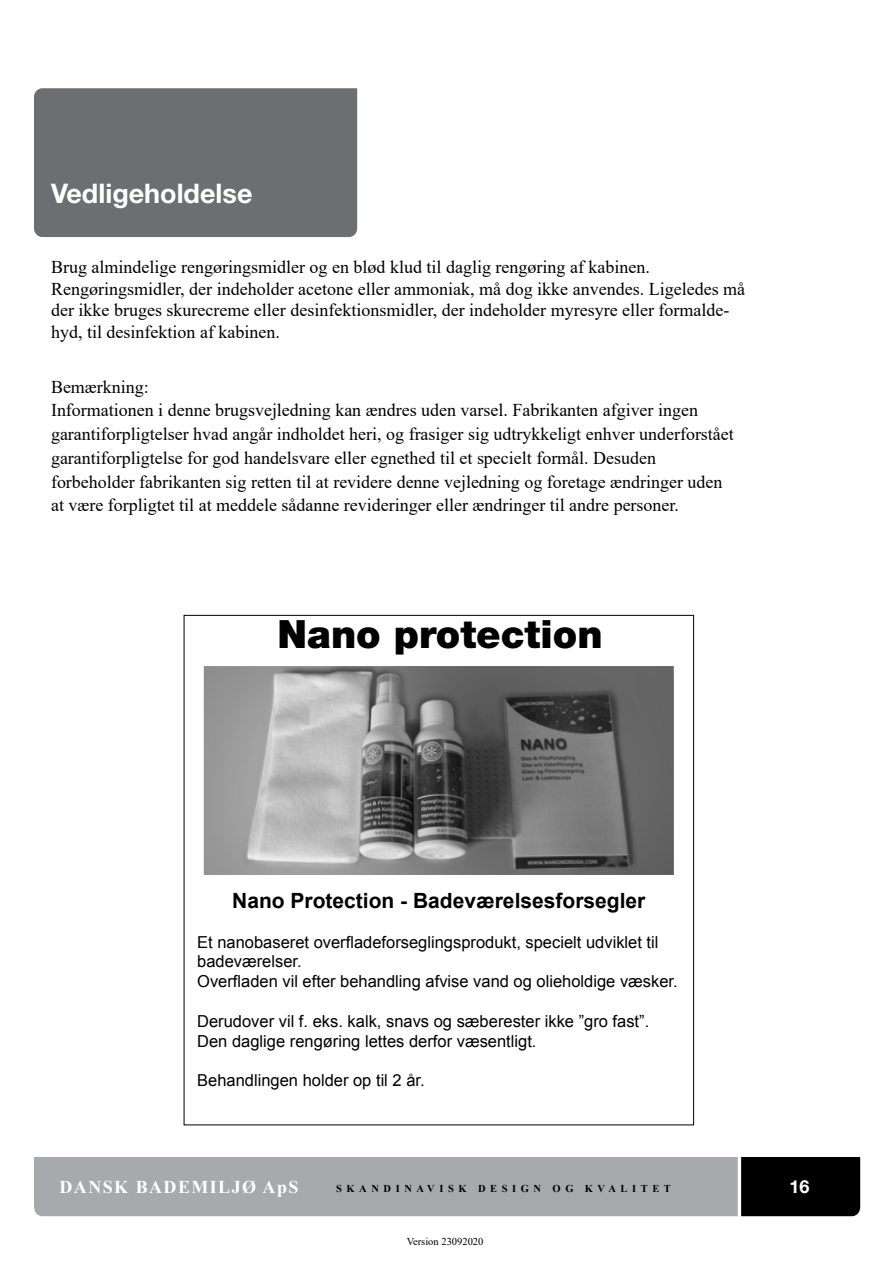
<style>
.page{position:relative;width:893px;height:1263px;background:#fff}
.page>*{position:absolute;margin:0;border:0;box-sizing:border-box;transform-origin:0 0}
.t1{font:900 42px "Arial";color:#000}
.t2{font:900 39px "Helvetica Neue LT Std";color:#000}
.t3{font:700 27px "Helvetica Neue LT Std";color:#fff}
.t4{font:700 21px "Arial";color:#000}
.t5{font:18px/23.7px "Times New Roman";color:#000}
.t6{font:700 18px "Times New Roman";letter-spacing:.08em;color:#fff}
.t7{font:700 18px "Helvetica Neue LT Std";color:#fff}
.t8{font:16.5px/19.8px "Arial";color:#000}
.t9{font:700 10.5px "Times New Roman";letter-spacing:.435em;color:#000}
.t10{font:10.5px "Times New Roman";color:#000}
</style>
<div class="page">
<svg style="left:34px;top:1157px;width:827px;height:59px;background:#8f9193"></svg>
<div style="left:34px;top:88px;width:323px;height:149px;background:#6d6e71"></div>
<img style="left:204px;top:666px;width:470px;height:209px">
<h3 class="t3" style="left:51px;top:176px;width:203px">Vedligeholdelse</h3>
<p class="t5" style="left:51px;top:256px;width:696px;line-height:21.6px">Brug almindelige rengøringsmidler og en blød klud til daglig rengøring af kabinen.<br>Rengøringsmidler, der indeholder acetone eller ammoniak, må dog ikke anvendes. Ligeledes må der ikke bruges skurecreme eller desinfektionsmidler, der indeholder myresyre eller formalde&shy;hyd, til desinfektion af kabinen.</p>
<p class="t5" style="left:51px;top:374px;width:684px">Bemærkning:<br>Informationen i denne brugsvejledning kan ændres uden varsel. Fabrikanten afgiver ingen garantiforpligtelser hvad angår indholdet heri, og frasiger sig udtrykkeligt enhver underforstået garantiforpligtelse for god handelsvare eller egnethed til et specielt formål. Desuden forbeholder fabrikanten sig retten til at revidere denne vejledning og foretage ændringer uden at være forpligtet til at meddele sådanne revideringer eller ændringer til andre personer.</p>
<h2 class="t2" style="left:278px;top:611px;width:327px">Nano protection</h2>
<h1 class="t1" style="left:309px;top:620px;width:260px">Nano cover</h1>
<p class="t4" style="left:232px;top:887px;width:415px">Nano Protection - Badeværelsesforsegler</p>
<p class="t8" style="left:197px;top:932px;width:482px">Et nanobaseret overfladeforseglingsprodukt, specielt udviklet til badeværelser.<br>Overfladen vil efter behandling afvise vand og olieholdige væsker.</p>
<p class="t8" style="left:197px;top:1011px;width:454px">Derudover vil f. eks. kalk, snavs og sæberester ikke ”gro fast”.<br>Den daglige rengøring lettes derfor væsentligt.</p>
<p class="t8" style="left:197px;top:1071px;width:229px">Behandlingen holder op til 2 år.</p>
<p class="t6" style="left:60px;top:1173px;width:240px">DANSK BADEMILJØ ApS</p>
<p class="t9" style="left:336px;top:1181px;width:336px">SKANDINAVISK DESIGN OG KVALITET</p>
<p class="t7" style="left:789px;top:1175px;width:22px">16</p>
<p class="t10" style="left:407px;top:1234px;width:78px">Version 23092020</p>
</div>
